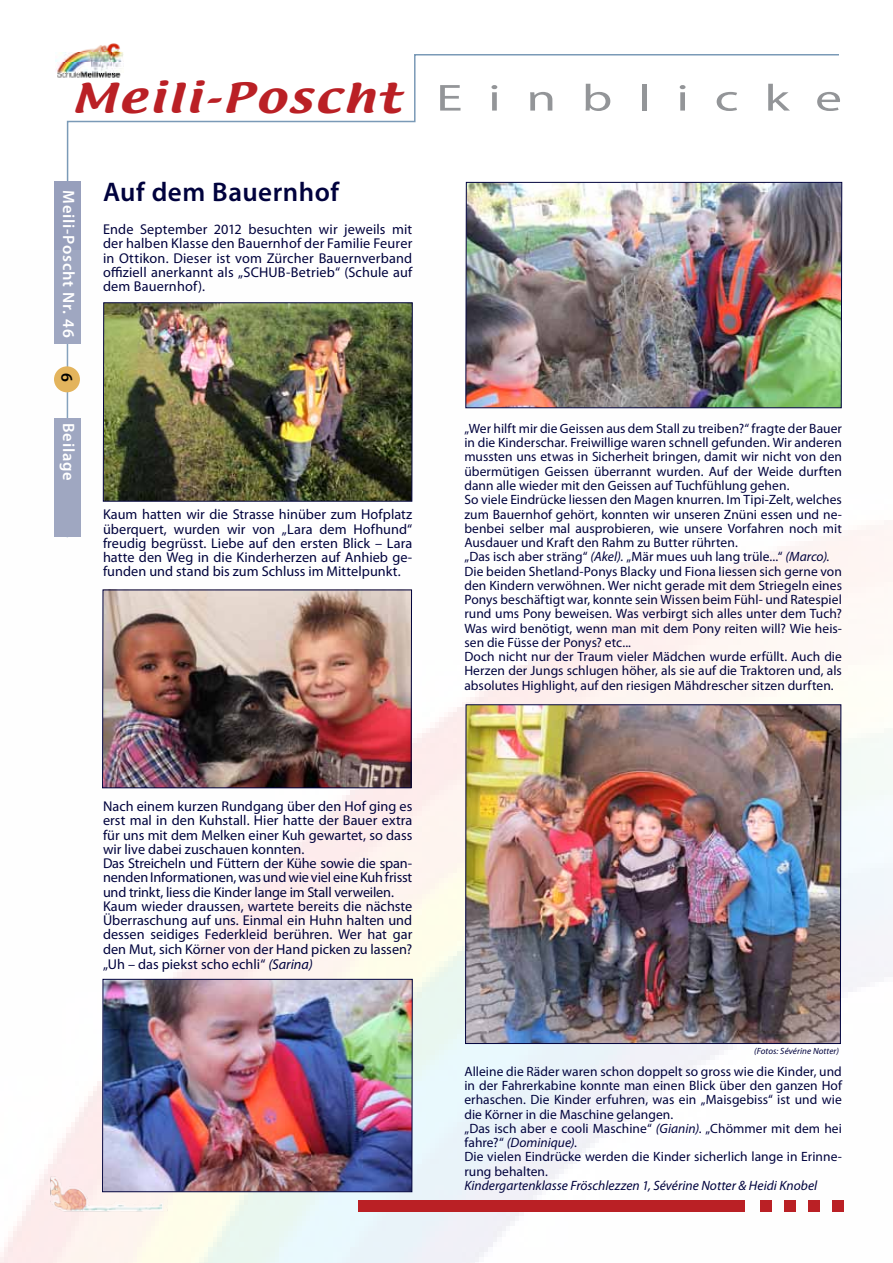
<style>
.page{position:relative;width:893px;height:1263px;background:#fff}
.page>*{position:absolute;margin:0;border:0;box-sizing:border-box;transform-origin:0 0}
.t1{font:37.8px "Myriad Pro";letter-spacing:.48em;color:#939598;scale:1.42 1}
.t2{font:36.15px "Textile";letter-spacing:.05em;color:#ba2025;scale:1.31 1}
.t3{font:600 27px "Myriad Pro";letter-spacing:.02em;color:#00023d}
.t4{font:600 16.5px "Myriad Pro";letter-spacing:.05em;color:#fff}
.t5{font:600 16.5px "Myriad Pro";color:#000}
.t6{font:14.25px/14.2px "Myriad Pro";color:#00023d;text-align:justify}
.t7{font:13.5px/14.2px "Myriad Pro";letter-spacing:.005em;color:#00023d}
.t8{font:italic 9px "Myriad Pro";letter-spacing:.01em;color:#00023d}
.s1{font-style:italic}
</style>
<div class="page">
<svg style="left:66px;top:54px;width:774px;height:128px"></svg>
<div style="left:54px;top:181px;width:27px;height:162px;background:#979fbc"></div>
<img style="left:55px;top:43px;width:68px;height:36px">
<img style="left:0;top:251px;width:893px;height:1012px">
<div style="left:358px;top:1200px;width:387px;height:12px;background:#ba2025"></div>
<div style="left:760px;top:1200px;width:11px;height:12px;background:#ba2025"></div>
<div style="left:784px;top:1201px;width:12px;height:11px;background:#ba2025"></div>
<div style="left:808px;top:1200px;width:11px;height:12px;background:#ba2025"></div>
<div style="left:832px;top:1200px;width:12px;height:12px;background:#ba2025"></div>
<img style="left:2px;top:1160px;width:213px;height:85px">
<img style="left:105px;top:305px;width:305px;height:194px">
<div style="left:103px;top:303px;width:309px;height:198px;border:1px solid #00023d"></div>
<img style="left:104px;top:592px;width:306px;height:194px">
<div style="left:102px;top:590px;width:310px;height:198px;border:1px solid #00023d"></div>
<img style="left:104px;top:981px;width:306px;height:209px">
<div style="left:102px;top:979px;width:310px;height:213px;border:1px solid #00023d"></div>
<img style="left:465px;top:704px;width:376px;height:340px">
<img style="left:465px;top:182px;width:377px;height:226px">
<h2 class="t2" style="left:71px;top:73px;width:253px">Meili-Poscht</h2>
<p class="t4" style="left:79px;top:190px;width:149px;rotate:90deg">Meili-Poscht Nr. 46</p>
<p class="t5" style="left:78px;top:373px;width:10px;rotate:90deg">6</p>
<p class="t4" style="left:79px;top:423px;width:59px;rotate:90deg">Beilage</p>
<p class="t3" style="left:103px;top:175px;width:238px">Auf dem Bauernhof</p>
<p class="t6" style="left:103px;top:222px;width:311px">Ende September 2012 besuchten wir jeweils mit der halben Klasse den Bauernhof der Familie Feurer in Ottikon. Dieser ist vom Zürcher Bauernverband offiziell anerkannt als „SCHUB-Betrieb“ (Schule auf dem Bauernhof).</p>
<p class="t6" style="left:103px;top:507px;width:311px">Kaum hatten wir die Strasse hinüber zum Hofplatz überquert, wurden wir von „Lara dem Hofhund“ freudig begrüsst. Liebe auf den ersten Blick – Lara hatte den Weg in die Kinderherzen auf Anhieb ge&shy;funden und stand bis zum Schluss im Mittelpunkt.</p>
<h1 class="t1" style="left:436px;top:75px;width:287px">Einblicke</h1>
<p class="t7" style="left:464px;top:421px;width:379px">„Wer hilft mir die Geissen aus dem Stall zu treiben?“ fragte der Bauer in die Kinderschar. Freiwillige waren schnell gefunden. Wir anderen mussten uns etwas in Sicherheit bringen, damit wir nicht von den übermütigen Geissen überrannt wurden. Auf der Weide durften dann alle wieder mit den Geissen auf Tuchfühlung gehen.<br>So viele Eindrücke liessen den Magen knurren. Im Tipi-Zelt, welches zum Bauernhof gehört, konnten wir unseren Znüni essen und ne&shy;benbei selber mal ausprobieren, wie unsere Vorfahren noch mit Ausdauer und Kraft den Rahm zu Butter rührten.<br>„Das isch aber sträng“ <span class="s1">(Akel).</span> „Mär mues uuh lang trüle...“ <span class="s1">(Marco).<br></span>Die beiden Shetland-Ponys Blacky und Fiona liessen sich gerne von den Kindern verwöhnen. Wer nicht gerade mit dem Striegeln eines Ponys beschäftigt war, konnte sein Wissen beim Fühl- und Ratespiel rund ums Pony beweisen. Was verbirgt sich alles unter dem Tuch?<br>Was wird benötigt, wenn man mit dem Pony reiten will? Wie heis&shy;sen die Füsse der Ponys? etc...<br>Doch nicht nur der Traum vieler Mädchen wurde erfüllt. Auch die Herzen der Jungs schlugen höher, als sie auf die Traktoren und, als absolutes Highlight, auf den riesigen Mähdrescher sitzen durften.</p>
<p class="t6" style="left:103px;top:799px;width:311px;text-align:left">Nach einem kurzen Rundgang über den Hof ging es erst mal in den Kuhstall. Hier hatte der Bauer extra für uns mit dem Melken einer Kuh gewartet, so dass wir live dabei zuschauen konnten.<br>Das Streicheln und Füttern der Kühe sowie die span&shy;nenden Informationen, was und wie viel eine Kuh frisst und trinkt, liess die Kinder lange im Stall verweilen.<br>Kaum wieder draussen, wartete bereits die nächste Überraschung auf uns. Einmal ein Huhn halten und dessen seidiges Federkleid berühren. Wer hat gar den Mut, sich Körner von der Hand picken zu lassen? „Uh – das piekst scho echli“ <span class="s1">(Sarina)</span></p>
<p class="t8" style="left:754px;top:1045px;width:87px">(Fotos: Sévérine Notter)</p>
<p class="t7" style="left:464px;top:1064px;width:379px">Alleine die Räder waren schon doppelt so gross wie die Kinder, und in der Fahrerkabine konnte man einen Blick über den ganzen Hof erhaschen. Die Kinder erfuhren, was ein „Maisgebiss“ ist und wie die Körner in die Maschine gelangen.<br>„Das isch aber e cooli Maschine“ <span class="s1">(Gianin)</span>. „Chömmer mit dem hei fahre?“ <span class="s1">(Dominique)</span>.<br>Die vielen Eindrücke werden die Kinder sicherlich lange in Erinne&shy;rung behalten.<br><span class="s1">Kindergartenklasse Fröschlezzen 1, Sévérine Notter &amp; Heidi Knobel</span></p>
</div>
